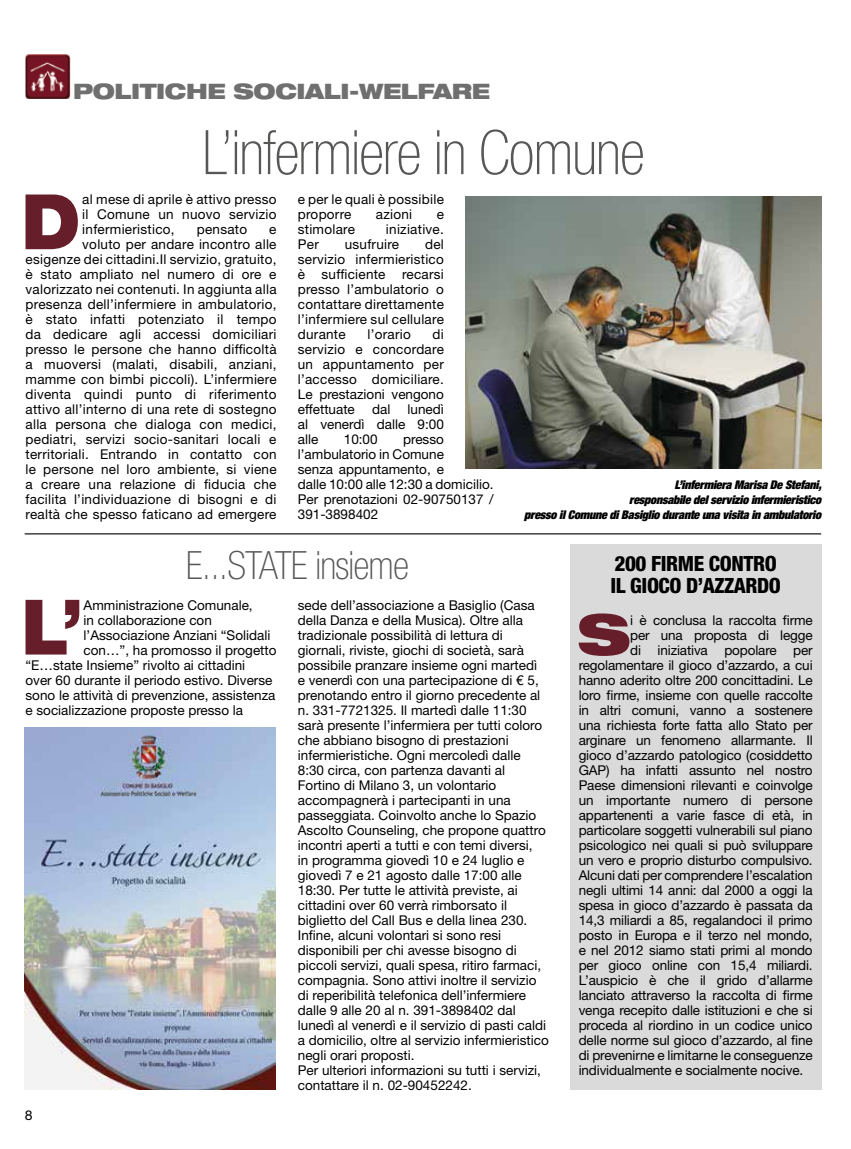
<style>
.page{position:relative;width:851px;height:1149px;background:#fff}
.page>*{position:absolute;margin:0;border:0;box-sizing:border-box;transform-origin:0 0}
.t1{font:900 76.5px "Helvetica Neue LT Std";color:#661e2a}
.t2{font:100 condensed 61.5px "Helvetica Neue LT Std";letter-spacing:-.02em;color:#575756}
.t3{font:900 expanded 55.5px "Helvetica Neue LT Std";color:#661e2a}
.t4{font:100 condensed 39px "Helvetica Neue LT Std";letter-spacing:-.02em;color:#575756}
.t5{font:900 expanded 21.3px "Helvetica Neue LT Std";letter-spacing:-.02em;color:#706f6f}
.t6{font:800 condensed 21px/22.5px "Helvetica Neue LT Std";letter-spacing:-.02em;color:#000}
.t7{font:13.5px/15px "Helvetica Neue LT Std";color:#000;text-align:justify}
.t8{font:13.5px/15px "Helvetica Neue LT Std";letter-spacing:.02em;color:#000;text-align:right}
.t9{font:13.5px "Helvetica Neue LT Std";color:#000;scale:1.04 1}
.t10{font:italic 900 condensed 12px/15px "Helvetica Neue LT Std";letter-spacing:-.02em;color:#000;text-align:right}
</style>
<div class="page">
<img style="left:26px;top:55px;width:44px;height:43px">
<div style="left:22px;top:51px;width:52px;height:51px;border:3px solid #fff"></div>
<hr style="left:25px;top:533px;width:796px;height:1px;background:#000">
<div style="left:570px;top:543px;width:251px;height:125px;background:#dadada"></div>
<div style="left:570px;top:611px;width:251px;height:478px;background:#dadada"></div>
<img style="left:25px;top:727px;width:250px;height:362px">
<img style="left:465px;top:197px;width:356px;height:271px">
<h3 class="t5" style="left:73px;top:77px;width:418px">POLITICHE SOCIALI-WELFARE</h3>
<h2 class="t2" style="left:202px;top:118px;width:444px">L’infermiere in Comune</h2>
<h1 class="t1" style="left:21px;top:176px;width:61px">D</h1>
<p class="t7" style="left:82px;top:192px;width:196px">al mese di aprile è attivo presso il Comune un nuovo servizio infermieristico,</p>
<p class="t8" style="left:197px;top:222px;width:52px">pensato</p>
<p class="t8" style="left:26px;top:222px;width:252px">e<br>voluto per andare incontro alle esigenze dei cittadini.Il servizio, gratuito, è stato ampliato nel numero di ore e valorizzato nei contenuti. In aggiunta alla presenza dell’infermiere in ambulatorio, è stato infatti potenziato il tempo da dedicare agli accessi domiciliari presso le persone che hanno difficoltà a muoversi (malati, disabili, anziani, mamme con bimbi piccoli). L’infermiere diventa quindi punto di riferimento attivo all’interno di una rete di sostegno alla persona che dialoga con medici, pediatri, servizi socio-sanitari locali e territoriali. Entrando in contatto con le persone nel loro ambiente, si viene a creare una relazione di fiducia che facilita l’individuazione di bisogni e di realtà che spesso faticano ad emergere</p>
<p class="t8" style="left:298px;top:191px;width:147px;text-align:left">e per le quali è possibile proporre</p>
<p class="t7" style="left:376px;top:206px;width:38px">azioni</p>
<p class="t7" style="left:436px;top:206px;width:9px">e</p>
<p class="t8" style="left:298px;top:221px;width:59px">stimolare</p>
<p class="t8" style="left:386px;top:221px;width:59px">iniziative.</p>
<p class="t7" style="left:298px;top:236px;width:23px">Per</p>
<p class="t8" style="left:345px;top:236px;width:56px">usufruire</p>
<p class="t7" style="left:298px;top:236px;width:147px;text-indent:127px">del servizio infermieristico è sufficiente recarsi presso l’ambulatorio o contattare direttamente l’infermiere sul cellulare durante</p>
<p class="t7" style="left:298px;top:326px;width:147px;text-indent:135px">di servizio e concordare un appuntamento per l’accesso domiciliare.<br>Le prestazioni vengono effettuate</p>
<p class="t7" style="left:367px;top:326px;width:45px">l’orario</p>
<p class="t7" style="left:298px;top:401px;width:147px;text-indent:110px">lunedì al venerdì dalle 9:00 alle</p>
<p class="t7" style="left:372px;top:401px;width:20px">dal</p>
<p class="t7" style="left:344px;top:431px;width:35px">10:00</p>
<p class="t7" style="left:298px;top:431px;width:197px;text-align:left;text-indent:105px">presso l’ambulatorio in Comune<br>senza appuntamento, e<br>dalle 10:00 alle 12:30 a domicilio.<br>Per prenotazioni 02-90750137 /<br>391-3898402</p>
<p class="t10" style="left:524px;top:476px;width:299px">L’infermiera Marisa De Stefani,<br>responsabile del servizio infermieristico<br>presso il Comune di Basiglio durante una visita in ambulatorio</p>
<h3 class="t4" style="left:186px;top:543px;width:224px">E...STATE insieme</h3>
<h1 class="t1" style="left:21px;top:581px;width:64px">L’</h1>
<p class="t7" style="left:84px;top:597px;width:171px">Amministrazione Comunale,</p>
<p class="t7" style="left:84px;top:612px;width:130px">in collaborazione con</p>
<p class="t7" style="left:84px;top:627px;width:188px">l’Associazione Anziani “Solidali</p>
<p class="t7" style="left:84px;top:642px;width:194px">con…”, ha promosso il progetto</p>
<p class="t7" style="left:26px;top:657px;width:221px">“E…state Insieme” rivolto ai cittadini</p>
<p class="t7" style="left:26px;top:672px;width:248px">over 60 durante il periodo estivo. Diverse</p>
<p class="t7" style="left:26px;top:687px;width:251px">sono le attività di prevenzione, assistenza</p>
<p class="t7" style="left:26px;top:702px;width:219px">e socializzazione proposte presso la</p>
<p class="t9" style="left:25px;top:1106px;width:9px">8</p>
<p class="t7" style="left:298px;top:597px;width:252px;text-align:left">sede dell’associazione a Basiglio (Casa della Danza e della Musica). Oltre alla tradizionale possibilità di lettura di giornali, riviste, giochi di società, sarà possibile pranzare insieme ogni martedì<br>e venerdì con una partecipazione di € 5, prenotando entro il giorno precedente al n. 331-7721325. Il martedì dalle 11:30 sarà presente l’infermiera per tutti coloro che abbiano bisogno di prestazioni infermieristiche. Ogni mercoledì dalle 8:30 circa, con partenza davanti al Fortino di Milano 3, un volontario accompagnerà i partecipanti in una passeggiata. Coinvolto anche lo Spazio Ascolto Counseling, che propone quattro incontri aperti a tutti e con temi diversi,<br>in programma giovedì 10 e 24 luglio e giovedì 7 e 21 agosto dalle 17:00 alle 18:30. Per tutte le attività previste, ai cittadini over 60 verrà rimborsato il biglietto del Call Bus e della linea 230.<br>Infine, alcuni volontari si sono resi disponibili per chi avesse bisogno di piccoli servizi, quali spesa, ritiro farmaci, compagnia. Sono attivi inoltre il servizio di reperibilità telefonica dell’infermiere dalle 9 alle 20 al n. 391-3898402 dal lunedì al venerdì e il servizio di pasti caldi a domicilio, oltre al servizio infermieristico negli orari proposti.<br>Per ulteriori informazioni su tutti i servizi, contattare il n. 02-90452242.</p>
<h3 class="t6" style="left:610px;top:551px;width:172px">200 FIRME CONTRO<br>IL GIOCO D’AZZARDO</h3>
<h3 class="t3" style="left:577px;top:598px;width:55px">S</h3>
<p class="t7" style="left:630px;top:612px;width:184px">i è conclusa la raccolta firme</p>
<p class="t7" style="left:630px;top:627px;width:184px">per una proposta di legge</p>
<p class="t7" style="left:630px;top:642px;width:184px">di iniziativa popolare per</p>
<p class="t7" style="left:578px;top:657px;width:235px">regolamentare il gioco d’azzardo, a cui</p>
<p class="t7" style="left:578px;top:672px;width:235px">hanno aderito oltre 200 concittadini. Le</p>
<p class="t7" style="left:578px;top:687px;width:235px">loro firme, insieme con quelle raccolte</p>
<p class="t7" style="left:578px;top:702px;width:235px">in altri comuni, vanno a sostenere</p>
<p class="t7" style="left:578px;top:717px;width:235px">una richiesta forte fatta allo Stato per</p>
<p class="t7" style="left:578px;top:732px;width:235px">arginare un fenomeno allarmante. Il</p>
<p class="t7" style="left:578px;top:747px;width:235px">gioco d’azzardo patologico (cosiddetto</p>
<p class="t7" style="left:578px;top:762px;width:235px">GAP) ha infatti assunto nel nostro</p>
<p class="t7" style="left:578px;top:777px;width:235px">Paese dimensioni rilevanti e coinvolge</p>
<p class="t7" style="left:578px;top:791px;width:235px">un importante numero di persone</p>
<p class="t7" style="left:578px;top:806px;width:235px">appartenenti a varie fasce di età, in</p>
<p class="t7" style="left:578px;top:821px;width:235px">particolare soggetti vulnerabili sul piano</p>
<p class="t7" style="left:578px;top:836px;width:235px">psicologico nei quali si può sviluppare</p>
<p class="t7" style="left:578px;top:851px;width:235px">un vero e proprio disturbo compulsivo.</p>
<p class="t7" style="left:578px;top:866px;width:235px">Alcuni dati per comprendere l’escalation</p>
<p class="t7" style="left:578px;top:881px;width:235px">negli ultimi 14 anni: dal 2000 a oggi la</p>
<p class="t7" style="left:578px;top:896px;width:235px">spesa in gioco d’azzardo è passata da</p>
<p class="t7" style="left:578px;top:911px;width:235px">14,3 miliardi a 85, regalandoci il primo</p>
<p class="t7" style="left:578px;top:926px;width:235px">posto in Europa e il terzo nel mondo,</p>
<p class="t7" style="left:578px;top:941px;width:235px">e nel 2012 siamo stati primi al mondo</p>
<p class="t7" style="left:578px;top:956px;width:235px">per gioco online con 15,4 miliardi.</p>
<p class="t7" style="left:578px;top:971px;width:235px">L’auspicio è che il grido d’allarme</p>
<p class="t7" style="left:578px;top:986px;width:235px">lanciato attraverso la raccolta di firme</p>
<p class="t7" style="left:578px;top:1001px;width:235px">venga recepito dalle istituzioni e che si</p>
<p class="t7" style="left:578px;top:1016px;width:235px">proceda al riordino in un codice unico</p>
<p class="t7" style="left:578px;top:1031px;width:235px">delle norme sul gioco d’azzardo, al fine</p>
<p class="t7" style="left:578px;top:1046px;width:235px">di prevenirne e limitarne le conseguenze</p>
<p class="t7" style="left:578px;top:1061px;width:226px">individualmente e socialmente nocive.</p>
</div>
